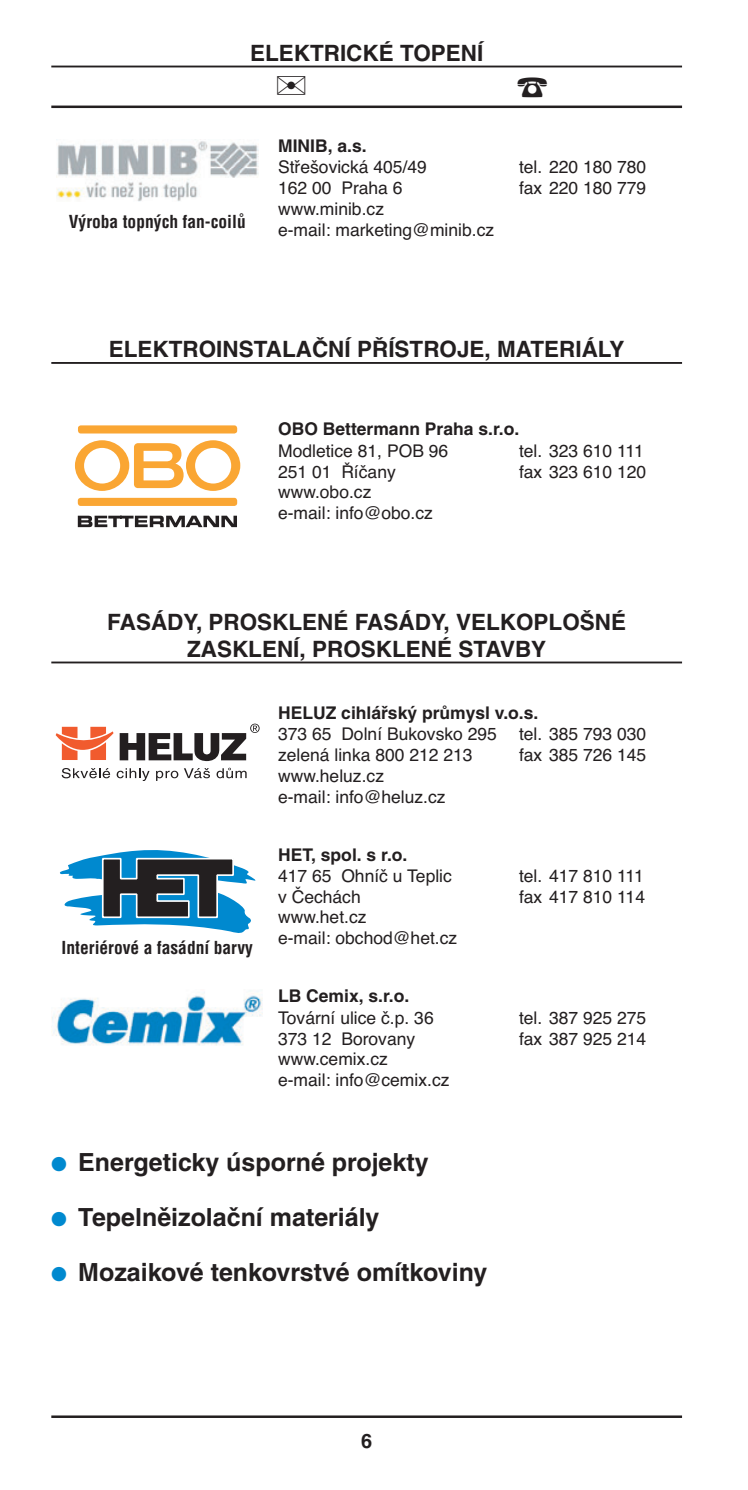
<style>
.page{position:relative;width:748px;height:1490px;background:#fff}
.page>*{position:absolute;margin:0;border:0;box-sizing:border-box;transform-origin:0 0}
.t1{font:700 25px "Helvetica CE";color:#231f20}
.t2{font:700 22.5px/27px "Helvetica CE";color:#231f20;text-align:center}
.t3{font:700 20px "Helvetica CE";color:#231f20}
.t4{font:17.5px/20.8px "Helvetica CE";color:#231f20}
.t5{font:700 17.5px "Helvetica CE";color:#231f20}
.t6{font:700 condensed 17.5px "Helvetica CE";color:#231f20}
.s1{color:#0089cf}
</style>
<div class="page">
<hr style="left:51px;top:66px;width:631px;height:1px;background:#231f20">
<hr style="left:51px;top:1415px;width:631px;height:2px;background:#231f20">
<img style="left:57px;top:139px;width:201px;height:62px">
<hr style="left:51px;top:362px;width:631px;height:2px;background:#231f20">
<div style="left:78px;top:498px;width:159px;height:8px;background:#faa633;border-radius:3px"></div>
<svg style="left:75px;top:440px;width:165px;height:51px"></svg>
<div style="left:78px;top:425px;width:159px;height:8px;background:#faa633;border-radius:3px"></div>
<svg style="left:78px;top:516px;width:159px;height:11px"></svg>
<hr style="left:51px;top:661px;width:631px;height:2px;background:#231f20">
<svg style="left:62px;top:768px;width:48px;height:10px"></svg>
<svg style="left:117px;top:768px;width:33px;height:12px"></svg>
<svg style="left:156px;top:770px;width:22px;height:10px"></svg>
<svg style="left:184px;top:768px;width:26px;height:10px"></svg>
<svg style="left:217px;top:767px;width:30px;height:11px"></svg>
<svg style="left:120px;top:723px;width:140px;height:38px"></svg>
<svg style="left:56px;top:727px;width:58px;height:33px"></svg>
<svg style="left:60px;top:850px;width:196px;height:83px"></svg>
<img style="left:51px;top:990px;width:212px;height:56px">
<hr style="left:51px;top:106px;width:631px;height:2px;background:#231f20">
<p class="t2" style="left:250px;top:41px;width:235px">ELEKTRICKÉ TOPENÍ</p>
<p class="t6" style="left:69px;top:214px;width:178px">Výroba topných fan-coilů</p>
<p class="t5" style="left:278px;top:139px;width:90px">MINIB, a.s.</p>
<p class="t4" style="left:278px;top:158px;width:218px">Střešovická 405/49<br>162 00 Praha 6 www.minib.cz<br>e-mail: marketing@minib.cz</p>
<p class="t4" style="left:519px;top:158px;width:129px">tel. 220 180 780 fax 220 180 779</p>
<p class="t2" style="left:109px;top:337px;width:517px">ELEKTROINSTALAČNÍ PŘÍSTROJE, MATERIÁLY</p>
<p class="t5" style="left:278px;top:422px;width:243px">OBO Bettermann Praha s.r.o.</p>
<p class="t4" style="left:278px;top:442px;width:172px">Modletice 81, POB 96<br>251 01 Říčany www.obo.cz<br>e-mail: info@obo.cz</p>
<p class="t4" style="left:519px;top:441px;width:129px">tel. 323 610 111 fax 323 610 120</p>
<p class="t2" style="left:107px;top:610px;width:520px">FASÁDY, PROSKLENÉ FASÁDY, VELKOPLOŠNÉ<br>ZASKLENÍ, PROSKLENÉ STAVBY</p>
<p class="t5" style="left:278px;top:705px;width:262px">HELUZ cihlářský průmysl v.o.s.</p>
<p class="t4" style="left:519px;top:725px;width:129px">tel. 385 793 030 fax 385 726 145</p>
<p class="t4" style="left:278px;top:725px;width:220px">373 65 Dolní Bukovsko 295 zelená linka 800 212 213 www.heluz.cz<br>e-mail: info@heluz.cz</p>
<p class="t6" style="left:62px;top:940px;width:193px">Interiérové a fasádní barvy</p>
<p class="t5" style="left:278px;top:847px;width:131px">HET, spol. s r.o.</p>
<p class="t4" style="left:278px;top:867px;width:181px">417 65 Ohníč u Teplic v Čechách<br>www.het.cz<br>e-mail: obchod@het.cz</p>
<p class="t5" style="left:278px;top:989px;width:133px">LB Cemix, s.r.o.</p>
<p class="t4" style="left:278px;top:1009px;width:173px">Tovární ulice č.p. 36<br>373 12 Borovany www.cemix.cz<br>e-mail: info@cemix.cz</p>
<h1 class="t1" style="left:51px;top:1152px;width:379px"><span class="s1">●</span> Energeticky úsporné projekty</h1>
<h1 class="t1" style="left:51px;top:1207px;width:329px"><span class="s1">●</span> Tepelněizolační materiály</h1>
<h1 class="t1" style="left:51px;top:1262px;width:438px"><span class="s1">●</span> Mozaikové tenkovrstvé omítkoviny</h1>
<p class="t4" style="left:519px;top:867px;width:127px">tel. 417 810 111 fax 417 810 114</p>
<p class="t4" style="left:519px;top:1008px;width:129px">tel. 387 925 275 fax 387 925 214</p>
<p class="t3" style="left:361px;top:1433px;width:13px">6</p>
</div>
